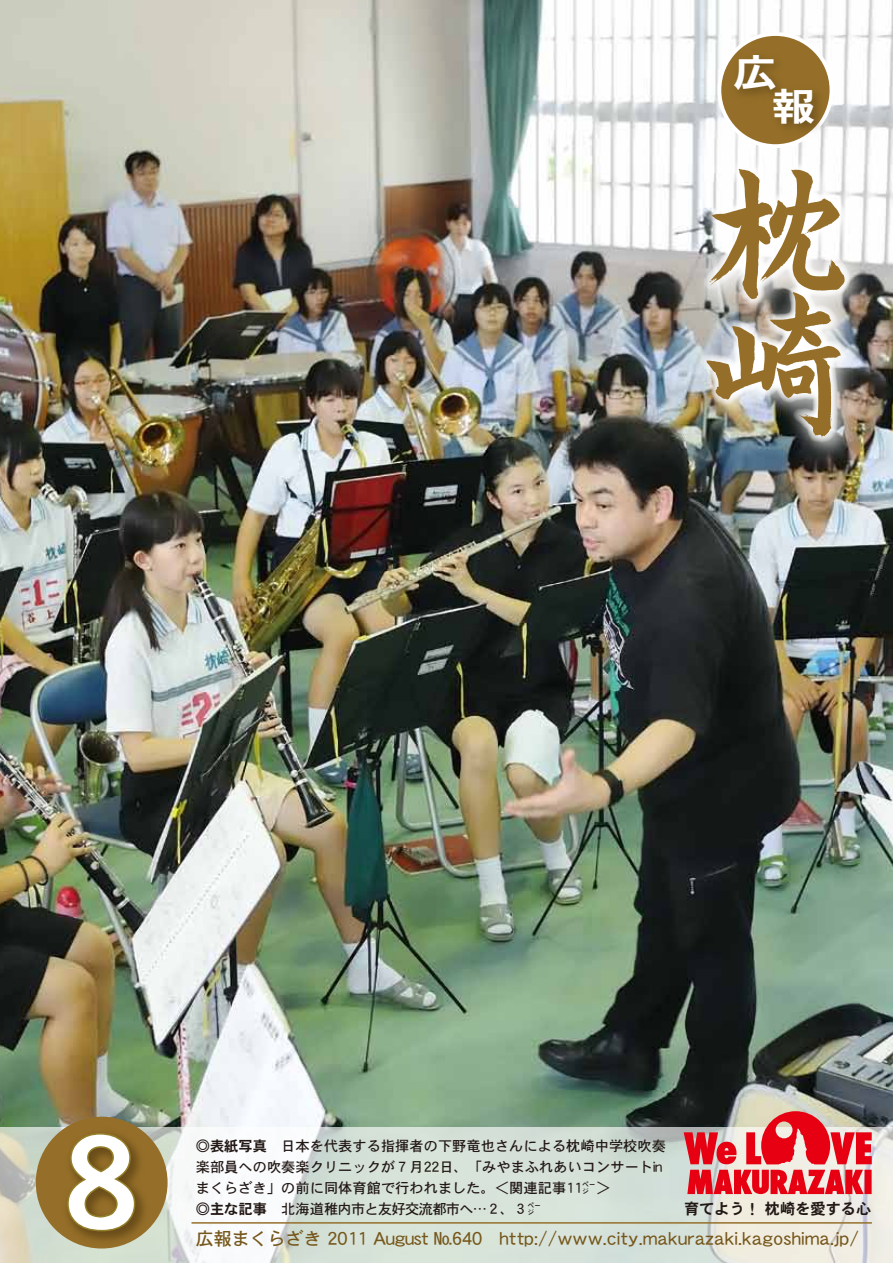
<style>
.page{position:relative;width:893px;height:1263px;background:#fff}
.page>*{position:absolute;margin:0;border:0;box-sizing:border-box;transform-origin:0 0}
.t1{font:130.8px "DFHS Gothic W7 WINP RKSJ H";color:#fff}
.t2{font:37.95px/34.7px "DFHS Gothic W7 WINP RKSJ H";color:#fff;scale:1.15 1}
.t3{font:18px "DFHS Gothic W5 WINP RKSJ H";letter-spacing:.05em;color:#76571b}
.t4{font:15.15px "DFHS Gothic W7 WINP RKSJ H";color:#221815}
.t5{font:14.25px/21px "DFHS Gothic W5 WINP RKSJ H";color:#221815}
.t6{font:14.25px "DFHS Gothic W5 WINP RKSJ H";letter-spacing:-.05em;color:#221815}
.s1{font-family:"DFHS Gothic W7 WINP RKSJ H"}
</style>
<div class="page">
<img style="left:0;top:0;width:893px;height:1127px">
<img style="left:682px;top:144px;width:195px;height:326px">
<svg style="left:0;top:1127px;width:893px;height:136px;fill:#d8e3d9"></svg>
<div style="left:719px;top:34px;width:112px;height:112px;background:#956f29;border-radius:50%"></div>
<div style="left:717px;top:32px;width:116px;height:116px;border:4px solid #fff;border-radius:50%"></div>
<img style="left:725px;top:45px;width:51px;height:50px">
<img style="left:764px;top:79px;width:68px;height:63px">
<svg style="left:746px;top:1111px;width:126px;height:53px;background:#dd5c60"></svg>
<svg style="left:687px;top:1170px;width:185px;height:24px;background:#e63d48"></svg>
<svg style="left:684px;top:1132px;width:52px;height:32px;background:#df4853"></svg>
<hr style="left:191px;top:1222px;width:681px;height:1px;background:#956f29">
<img style="left:26px;top:1107px;width:159px;height:156px">
<svg style="left:66px;top:1132px;width:70px;height:100px;background:#795b1f"></svg>
<svg style="left:700px;top:163px;width:150px;height:280px"></svg>
<h2 class="t2" style="left:772px;top:55px;width:39px;text-indent:-39px">広報</h2>
<h1 class="t1" style="left:36px;top:1117px;width:132px">８</h1>
<p class="t5" style="left:196px;top:1136px;width:472px"><span class="s1">◎表紙写真</span>　日本を代表する指揮者の下野竜也さんによる枕崎中学校吹奏楽部員への吹奏楽クリニックが７月22日、「みやまふれあいコンサートinまくらざき」の前に同体育館で行われました。＜関連記事11㌻＞</p>
<p class="t4" style="left:684px;top:1201px;width:189px">育てよう！ 枕崎を愛する心</p>
<p class="t3" style="left:196px;top:1230px;width:664px">広報まくらざき 2011 August №640　http://www.city.makurazaki.kagoshima.jp/</p>
<p class="t6" style="left:196px;top:1202px;width:347px"><span class="s1">◎主な記事</span>　北海道稚内市と友好交流都市へ…２、３㌻</p>
</div>
